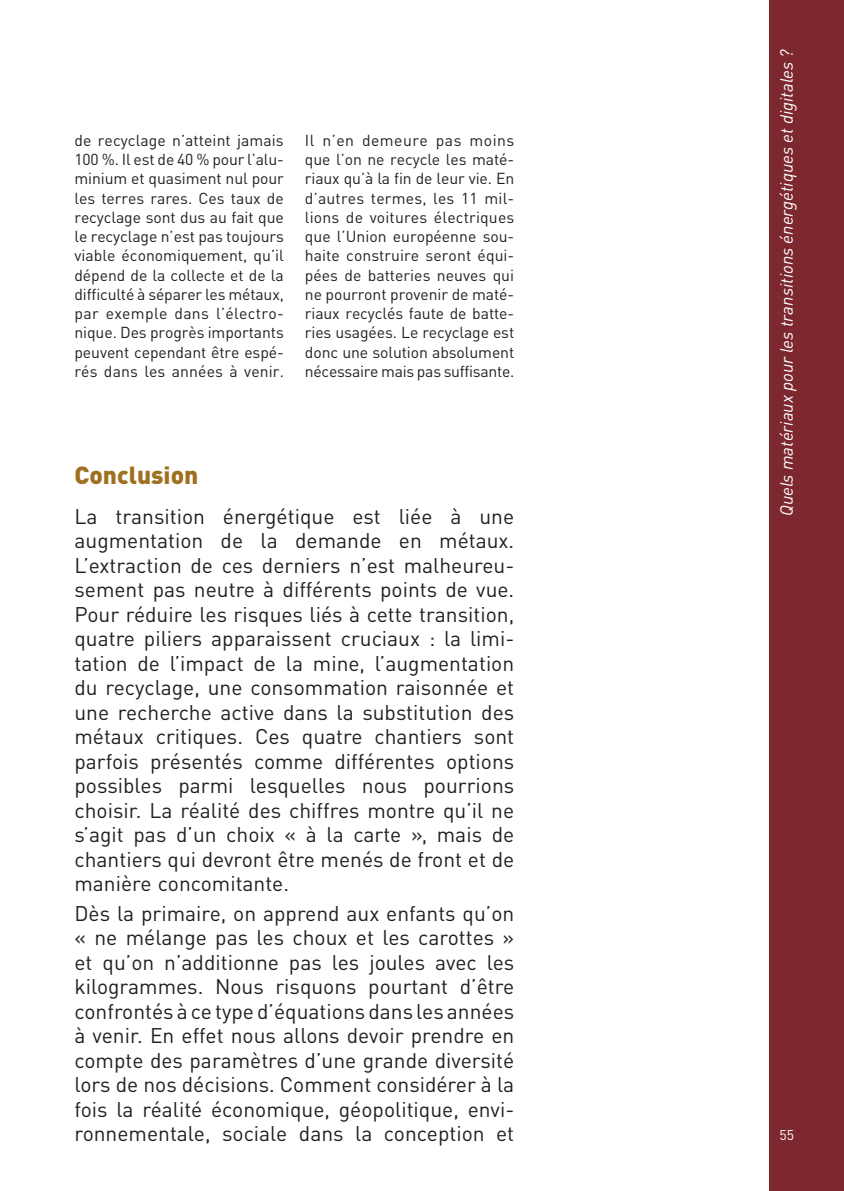
<style>
.page{position:relative;width:844px;height:1191px;background:#fff}
.page>*{position:absolute;margin:0;border:0;box-sizing:border-box;transform-origin:0 0}
.Conclusion_titre{font:900 24.5px "DINOT";color:#9f7020}
.Conclusion_texte{font:21px/24.5px "DINOT";color:#231f20;text-align:justify}
.t1{font:italic 17.5px "DINOT";color:#fff}
.Texte_courant{font:15.75px/19.2px "DINOT";letter-spacing:-.005em;color:#231f20;text-align:justify}
.t2{font:14px "DINOT";color:#fff}
</style>
<div class="page">
<div style="left:769px;top:0;width:74px;height:1191px;background:#7d272f"></div>
<p class="Texte_courant" style="left:74px;top:130px;width:211px">de recyclage n’atteint jamais 100 %. Il est de 40 % pour l’alu&shy;minium et quasiment nul pour les terres rares. Ces taux de recyclage sont dus au fait que le recyclage n’est pas toujours viable économiquement, qu’il dépend de la collecte et de la difficulté à séparer les métaux, par exemple dans l’électro&shy;nique. Des progrès importants peuvent cependant être espé&shy;rés dans les années à venir.</p>
<p class="Texte_courant" style="left:305px;top:130px;width:211px">Il n’en demeure pas moins que l’on ne recycle les maté&shy;riaux qu’à la fin de leur vie. En d’autres termes, les 11 mil&shy;lions de voitures électriques que l’Union européenne sou&shy;haite construire seront équi&shy;pées de batteries neuves qui ne pourront provenir de maté&shy;riaux recyclés faute de batte&shy;ries usagées. Le recyclage est donc une solution absolument nécessaire mais pas suffisante.</p>
<p class="Conclusion_titre" style="left:74px;top:459px;width:125px">Conclusion</p>
<p class="Conclusion_texte" style="left:74px;top:503px;width:441px">La transition énergétique est liée à une augmentation de la demande en métaux.<br>L’extraction de ces derniers n’est malheureu&shy;sement pas neutre à différents points de vue.<br>Pour réduire les risques liés à cette transition, quatre piliers apparaissent cruciaux : la limi&shy;tation de l’impact de la mine, l’augmentation du recyclage, une consommation raisonnée et une recherche active dans la substitution des métaux critiques. Ces quatre chantiers sont parfois présentés comme différentes options possibles parmi lesquelles nous pourrions choisir. La réalité des chiffres montre qu’il ne s’agit pas d’un choix « à la carte », mais de chantiers qui devront être menés de front et de manière concomitante.</p>
<p class="Conclusion_texte" style="left:74px;top:900px;width:441px">Dès la primaire, on apprend aux enfants qu’on « ne mélange pas les choux et les carottes » et qu’on n’additionne pas les joules avec les kilogrammes. Nous risquons pourtant d’être confrontés à ce type d’équations dans les années à venir. En effet nous allons devoir prendre en compte des paramètres d’une grande diversité lors de nos décisions. Comment considérer à la fois la réalité économique, géopolitique, envi&shy;ronnementale, sociale dans la conception et</p>
<p class="t1" style="left:775px;top:516px;width:468px;rotate:-90deg">Quels matériaux pour les transitions énergétiques et digitales ?</p>
<p class="t2" style="left:779px;top:1125px;width:16px">55</p>
</div>
